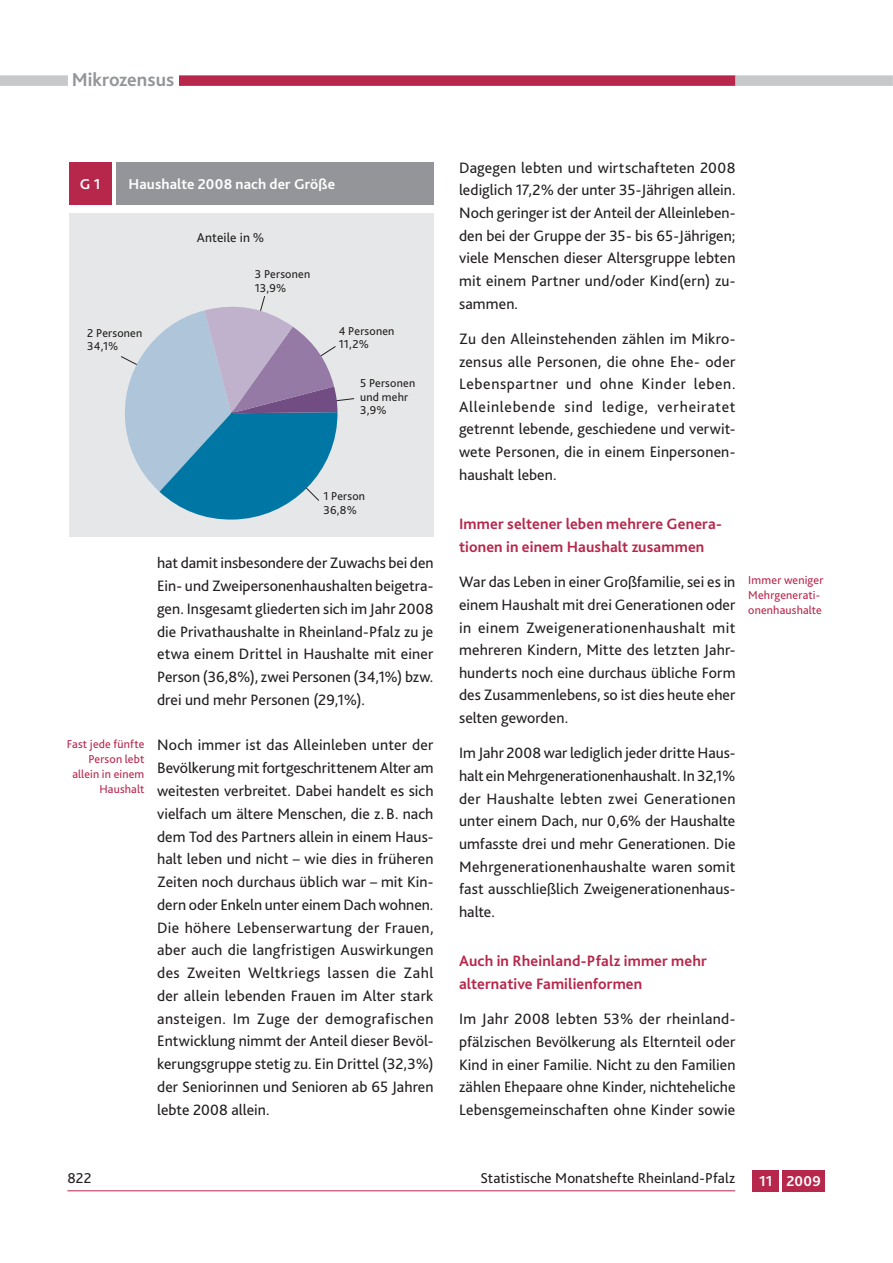
<style>
.page{position:relative;width:893px;height:1263px;background:#fff}
.page>*{position:absolute;margin:0;border:0;box-sizing:border-box;transform-origin:0 0}
.t1{font:700 19.5px "Bliss 2";letter-spacing:.005em;color:#939598}
.t2{font:15.75px/22.6px "Bliss 2";letter-spacing:.005em;color:#231f20;text-align:justify}
.t3{font:700 15.75px/22.6px "Bliss 2";letter-spacing:.01em;color:#b7274c}
.t4{font:15px "Bliss 2";letter-spacing:.005em;color:#231f20}
.t5{font:700 15px "Bliss 2";letter-spacing:.01em;color:#fff}
.t6{font:13.5px "Bliss 2";letter-spacing:.005em;color:#231f20}
.t7{font:12px/15px "Bliss 2";letter-spacing:.015em;color:#b7274c;text-align:right}
.t8{font:12px/13.5px "Bliss 2";letter-spacing:.015em;color:#231f20}
</style>
<div class="page">
<div style="left:68px;top:75px;width:667px;height:11px;background:#b7274c"></div>
<div style="left:68px;top:60px;width:110px;height:26px;background:#fff"></div>
<hr style="left:67px;top:1190px;width:668px;height:1px;background:#b7274c">
<div style="left:735px;top:75px;width:158px;height:11px;background:#c6c8ca"></div>
<div style="left:0;top:75px;width:68px;height:11px;background:#c6c8ca"></div>
<div style="left:752px;top:1170px;width:27px;height:21px;background:#b7274c"></div>
<div style="left:782px;top:1170px;width:43px;height:21px;background:#b7274c"></div>
<div style="left:69px;top:162px;width:42px;height:43px;background:#b7274c"></div>
<div style="left:116px;top:162px;width:317px;height:43px;background:#939598"></div>
<div style="left:69px;top:213px;width:364px;height:324px;background:#e6e7e8"></div>
<svg style="left:121px;top:302px;width:217px;height:218px"></svg>
<p class="t1" style="left:72px;top:72px;width:104px">Mikrozensus</p>
<p class="t5" style="left:80px;top:178px;width:22px">G 1</p>
<p class="t5" style="left:128px;top:178px;width:208px">Haushalte 2008 nach der Größe</p>
<p class="t6" style="left:197px;top:233px;width:69px">Anteile in %</p>
<p class="t8" style="left:87px;top:327px;width:57px">2 Personen<br>34,1%</p>
<p class="t8" style="left:255px;top:269px;width:57px">3 Personen<br>13,9%</p>
<p class="t8" style="left:339px;top:325px;width:57px">4 Personen<br>11,2%</p>
<p class="t8" style="left:360px;top:378px;width:57px">5 Personen und mehr<br>3,9%</p>
<p class="t8" style="left:323px;top:491px;width:43px">1 Person<br>36,8%</p>
<p class="t7" style="left:67px;top:737px;width:79px">Fast jede fünfte<br>Person lebt allein in einem<br>Haushalt</p>
<p class="t2" style="left:157px;top:553px;width:278px">hat damit insbesondere der Zuwachs bei den Ein- und Zweipersonenhaushalten beigetra&shy;gen. Insgesamt gliederten sich im Jahr 2008 die Privathaushalte in Rheinland-Pfalz zu je etwa einem Drittel in Haushalte mit einer Person (36,8%), zwei Personen (34,1%) bzw. drei und mehr Personen (29,1%).</p>
<p class="t2" style="left:157px;top:736px;width:278px">Noch immer ist das Alleinleben unter der Bevölkerung mit fortgeschrittenem Alter am weitesten verbreitet. Dabei handelt es sich vielfach um ältere Menschen, die z. B. nach dem Tod des Partners allein in einem Haus&shy;halt leben und nicht – wie dies in früheren Zeiten noch durchaus üblich war – mit Kin&shy;dern oder Enkeln unter einem Dach wohnen.<br>Die höhere Lebenserwartung der Frauen, aber auch die langfristigen Auswirkungen des Zweiten Weltkriegs lassen die Zahl der allein lebenden Frauen im Alter stark ansteigen. Im Zuge der demografischen Entwicklung nimmt der Anteil dieser Bevöl&shy;kerungsgruppe stetig zu. Ein Drittel (32,3%) der Seniorinnen und Senioren ab 65 Jahren lebte 2008 allein.</p>
<p class="t2" style="left:459px;top:158px;width:278px">Dagegen lebten und wirtschafteten 2008 lediglich 17,2% der unter 35-Jährigen allein.<br>Noch geringer ist der Anteil der Alleinleben&shy;den bei der Gruppe der 35- bis 65-Jährigen; viele Menschen dieser Altersgruppe lebten mit einem Partner und/oder Kind(ern) zu&shy;sammen.</p>
<p class="t2" style="left:459px;top:329px;width:278px">Zu den Alleinstehenden zählen im Mikro&shy;zensus alle Personen, die ohne Ehe- oder Lebenspartner und ohne Kinder leben.<br>Alleinlebende sind ledige, verheiratet getrennt lebende, geschiedene und verwit&shy;wete Personen, die in einem Einpersonen&shy;haushalt leben.</p>
<p class="t3" style="left:459px;top:514px;width:264px">Immer seltener leben mehrere Genera&shy;tionen in einem Haushalt zusammen</p>
<p class="t2" style="left:459px;top:573px;width:278px">War das Leben in einer Großfamilie, sei es in einem Haushalt mit drei Generationen oder in einem Zweigenerationenhaushalt mit mehreren Kindern, Mitte des letzten Jahr&shy;hunderts noch eine durchaus übliche Form des Zusammenlebens, so ist dies heute eher selten geworden.</p>
<p class="t2" style="left:459px;top:744px;width:278px">Im Jahr 2008 war lediglich jeder dritte Haus&shy;halt ein Mehrgenerationenhaushalt. In 32,1% der Haushalte lebten zwei Generationen unter einem Dach, nur 0,6% der Haushalte umfasste drei und mehr Generationen. Die Mehrgenerationenhaushalte waren somit fast ausschließlich Zweigenerationenhaus&shy;halte.</p>
<p class="t3" style="left:459px;top:951px;width:249px">Auch in Rheinland-Pfalz immer mehr alternative Familienformen</p>
<p class="t2" style="left:459px;top:1010px;width:278px">Im Jahr 2008 lebten 53% der rheinland&shy;pfälzischen Bevölkerung als Elternteil oder Kind in einer Familie. Nicht zu den Familien zählen Ehepaare ohne Kinder, nichteheliche Lebensgemeinschaften ohne Kinder sowie</p>
<p class="t7" style="left:748px;top:574px;width:77px;text-align:left">Immer weniger<br>Mehrgenerati&shy;onenhaushalte</p>
<p class="t4" style="left:67px;top:1174px;width:26px">822</p>
<p class="t4" style="left:480px;top:1174px;width:256px">Statistische Monatshefte Rheinland-Pfalz</p>
<p class="t5" style="left:759px;top:1175px;width:63px">11 2009</p>
</div>
